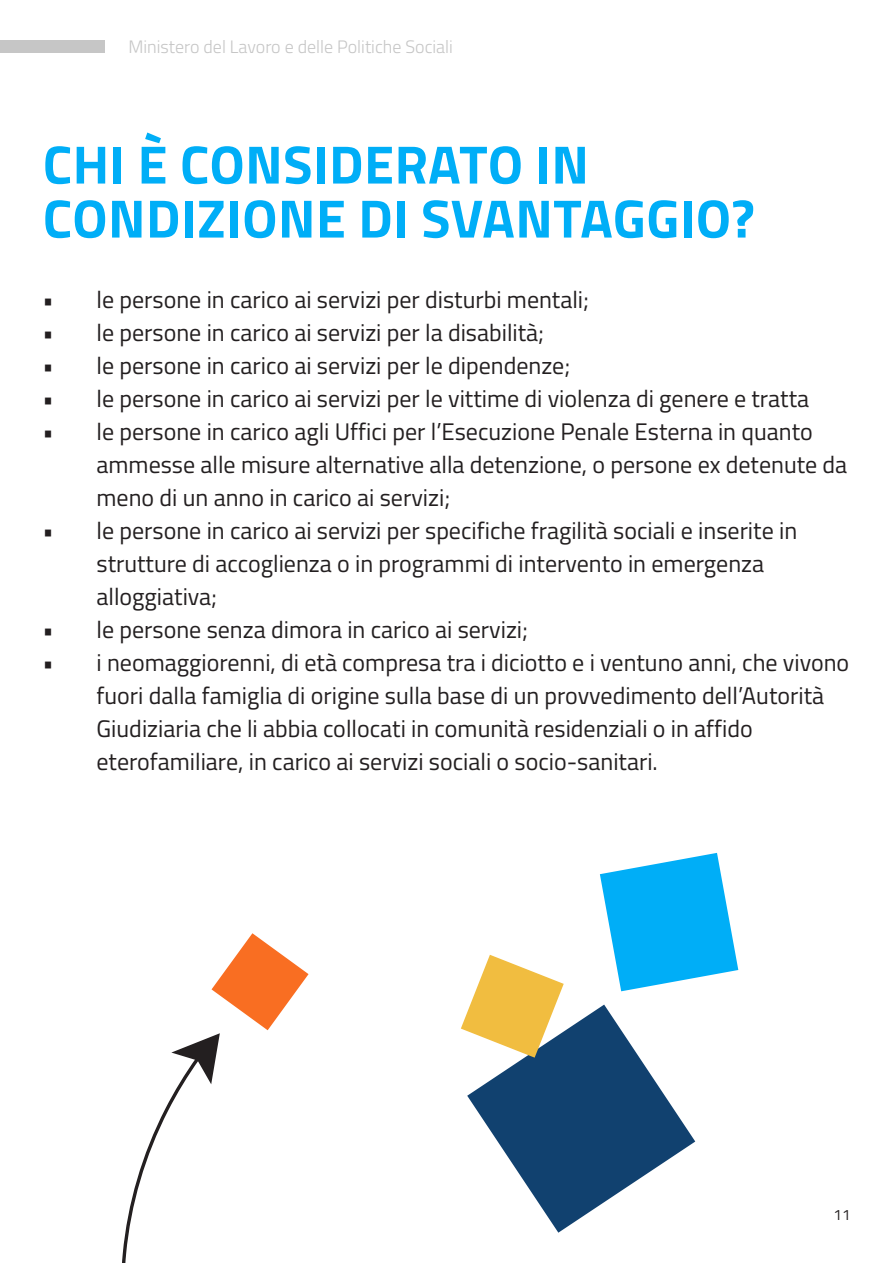
<style>
.page{position:relative;width:893px;height:1263px;background:#fff}
.page>*{position:absolute;margin:0;border:0;box-sizing:border-box;transform-origin:0 0}
.Big_Headline_30_Pt{font:700 54px/54px "Titillium Web";letter-spacing:.01em;color:#00aef7}
.Body_9_5_Pt{font:24px "Titillium Web";color:#231f20}
.t1{font:300 18px "Titillium Web";color:#c6c6c6}
.t2{font:15px "Titillium Web";color:#231f20}
</style>
<div class="page">
<div style="left:0;top:40px;width:105px;height:13px;background:#c6c6c6"></div>
<svg style="left:122px;top:1084px;width:61px;height:179px"></svg>
<svg style="left:600px;top:853px;width:138px;height:124px"></svg>
<svg style="left:171px;top:933px;width:138px;height:151px"></svg>
<svg style="left:467px;top:977px;width:233px;height:256px;fill:#11416f"></svg>
<svg style="left:461px;top:955px;width:103px;height:103px"></svg>
<p class="t1" style="left:128px;top:34px;width:326px">Ministero del Lavoro e delle Politiche Sociali</p>
<p class="Big_Headline_30_Pt" style="left:43px;top:135px;width:714px">CHI È CONSIDERATO IN<br>CONDIZIONE DI SVANTAGGIO?</p>
<p class="Body_9_5_Pt" style="left:43px;top:282px;width:548px">• le persone in carico ai servizi per disturbi mentali;</p>
<p class="Body_9_5_Pt" style="left:43px;top:315px;width:503px">• le persone in carico ai servizi per la disabilità;</p>
<p class="Body_9_5_Pt" style="left:43px;top:348px;width:529px">• le persone in carico ai servizi per le dipendenze;</p>
<p class="Body_9_5_Pt" style="left:43px;top:381px;width:768px">• le persone in carico ai servizi per le vittime di violenza di genere e tratta</p>
<p class="Body_9_5_Pt" style="left:43px;top:414px;width:772px">• le persone in carico agli Uffici per l’Esecuzione Penale Esterna in quanto</p>
<p class="Body_9_5_Pt" style="left:97px;top:447px;width:752px">ammesse alle misure alternative alla detenzione, o persone ex detenute da</p>
<p class="Body_9_5_Pt" style="left:97px;top:480px;width:355px">meno di un anno in carico ai servizi;</p>
<p class="Body_9_5_Pt" style="left:43px;top:513px;width:756px">• le persone in carico ai servizi per specifiche fragilità sociali e inserite in</p>
<p class="Body_9_5_Pt" style="left:97px;top:546px;width:669px">strutture di accoglienza o in programmi di intervento in emergenza</p>
<p class="Body_9_5_Pt" style="left:97px;top:579px;width:122px">alloggiativa;</p>
<p class="Body_9_5_Pt" style="left:43px;top:612px;width:487px">• le persone senza dimora in carico ai servizi;</p>
<p class="Body_9_5_Pt" style="left:43px;top:645px;width:808px">• i neomaggiorenni, di età compresa tra i diciotto e i ventuno anni, che vivono</p>
<p class="Body_9_5_Pt" style="left:97px;top:678px;width:729px">fuori dalla famiglia di origine sulla base di un provvedimento dell’Autorità</p>
<p class="Body_9_5_Pt" style="left:97px;top:711px;width:658px">Giudiziaria che li abbia collocati in comunità residenziali o in affido</p>
<p class="Body_9_5_Pt" style="left:97px;top:744px;width:563px">eterofamiliare, in carico ai servizi sociali o socio-sanitari.</p>
<p class="t2" style="left:833px;top:1204px;width:19px">11</p>
</div>
